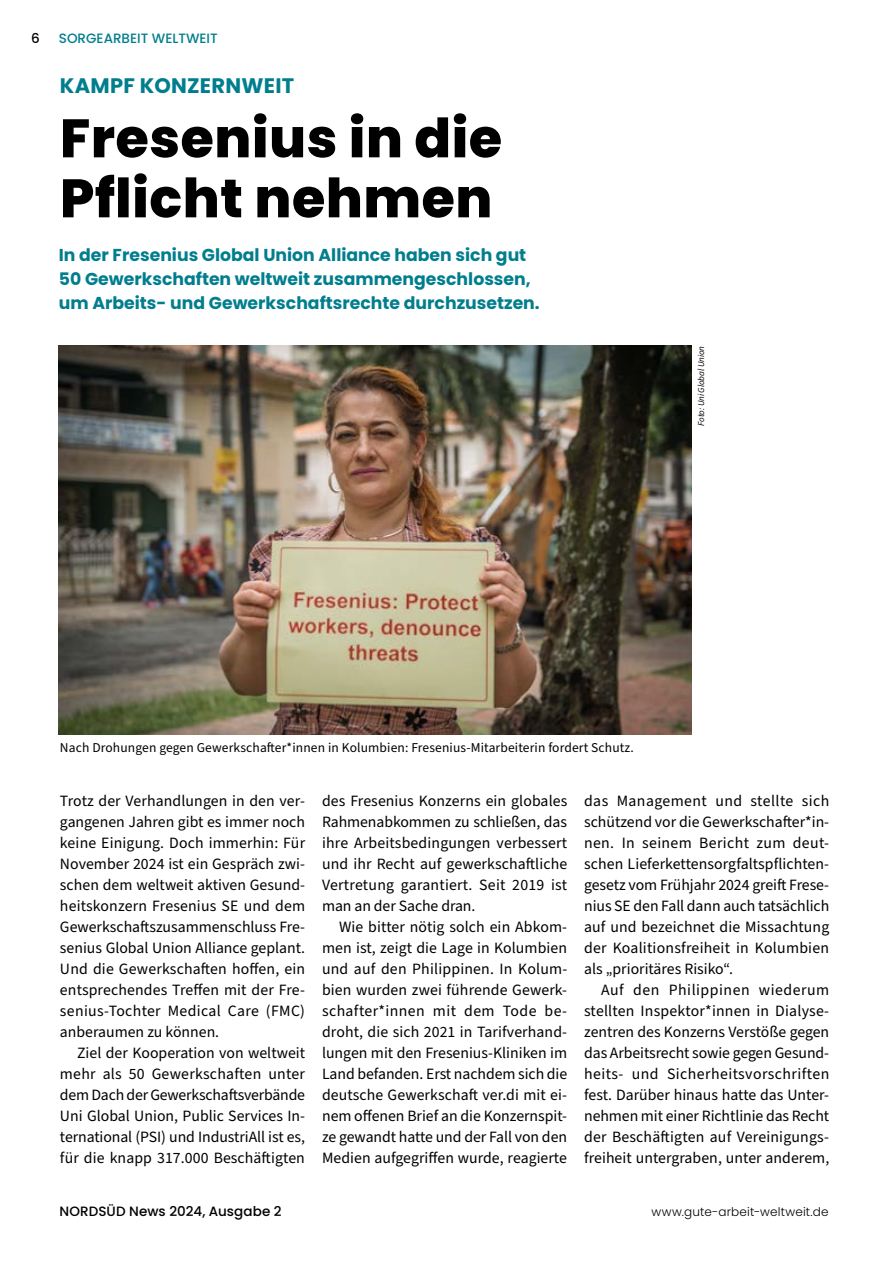
<style>
.page{position:relative;width:893px;height:1263px;background:#fff}
.page>*{position:absolute;margin:0;border:0;box-sizing:border-box;transform-origin:0 0}
.t1{font:800 54px/60px "Poppins";letter-spacing:.01em;color:#000}
.t2{font:700 21px "Poppins";letter-spacing:.01em;color:#007e8e}
.t3{font:700 17.25px/24px "Poppins";color:#007e8e}
.t4{font:15.75px/21px "Source Sans Pro";letter-spacing:.005em;color:#000;text-align:justify}
.t5{font:13.5px "Source Sans Pro";letter-spacing:.01em;color:#000}
.t6{font:500 13.5px "Poppins";letter-spacing:.005em;color:#000}
.t7{font:500 13.5px "Poppins";color:#007e8e}
.t8{font:300 12px "Poppins";letter-spacing:.015em;color:#000}
.t9{font:italic 9px "Source Sans Pro";letter-spacing:-.01em;color:#000}
</style>
<div class="page">
<img style="left:59px;top:346px;width:633px;height:388px">
<p class="t6" style="left:31px;top:30px;width:10px">6</p>
<p class="t7" style="left:59px;top:30px;width:160px">SORGEARBEIT WELTWEIT</p>
<h2 class="t2" style="left:60px;top:74px;width:236px">KAMPF KONZERNWEIT</h2>
<h1 class="t1" style="left:60px;top:109px;width:444px">Fresenius in die<br>Pflicht nehmen</h1>
<p class="t3" style="left:59px;top:243px;width:482px">In der Fresenius Global Union Alliance haben sich gut<br>50 Gewerkschaften weltweit zusammengeschlossen, um Arbeits- und Gewerkschaftsrechte durchzusetzen.</p>
<p class="t9" style="left:695px;top:426px;width:82px;rotate:-90deg">Foto: Uni Global Union</p>
<p class="t5" style="left:60px;top:738px;width:575px">Nach Drohungen gegen Gewerkschafter*innen in Kolumbien: Fresenius-Mitarbeiterin fordert Schutz.</p>
<p class="t4" style="left:60px;top:791px;width:247px">Trotz der Verhandlungen in den ver&shy;gangenen Jahren gibt es immer noch keine Einigung. Doch immerhin: Für November 2024 ist ein Gespräch zwi&shy;schen dem weltweit aktiven Gesund&shy;heitskonzern Fresenius SE und dem Gewerkschaftszusammenschluss Fre&shy;senius Global Union Alliance geplant.<br>Und die Gewerkschaften hoffen, ein entsprechendes Treffen mit der Fre&shy;senius-Tochter Medical Care (FMC) anberaumen zu können.</p>
<p class="t4" style="left:60px;top:1043px;width:247px;text-indent:17px">Ziel der Kooperation von weltweit mehr als 50 Gewerkschaften unter dem Dach der Gewerkschaftsverbände Uni Global Union, Public Services In&shy;ternational (PSI) und IndustriAll ist es, für die knapp 317.000 Beschäftigten</p>
<p class="t4" style="left:322px;top:791px;width:247px">des Fresenius Konzerns ein globales Rahmenabkommen zu schließen, das ihre Arbeitsbedingungen verbessert und ihr Recht auf gewerkschaftliche Vertretung garantiert. Seit 2019 ist man an der Sache dran.</p>
<p class="t4" style="left:322px;top:917px;width:247px;text-indent:17px">Wie bitter nötig solch ein Abkom&shy;men ist, zeigt die Lage in Kolumbien und auf den Philippinen. In Kolum&shy;bien wurden zwei führende Gewerk&shy;schafter*innen mit dem Tode be&shy;droht, die sich 2021 in Tarifverhand&shy;lungen mit den Fresenius-Kliniken im Land befanden. Erst nachdem sich die deutsche Gewerkschaft ver.di mit ei&shy;nem offenen Brief an die Konzernspit&shy;ze gewandt hatte und der Fall von den Medien aufgegriffen wurde, reagierte</p>
<p class="t4" style="left:584px;top:791px;width:247px">das Management und stellte sich schützend vor die Gewerkschafter*in&shy;nen. In seinem Bericht zum deut&shy;schen Lieferkettensorgfaltspflichten&shy;gesetz vom Frühjahr 2024 greift Frese&shy;nius SE den Fall dann auch tatsächlich auf und bezeichnet die Missachtung der Koalitionsfreiheit in Kolumbien als „prioritäres Risiko“.</p>
<p class="t4" style="left:584px;top:980px;width:247px;text-indent:17px">Auf den Philippinen wiederum stellten Inspektor*innen in Dialyse&shy;zentren des Konzerns Verstöße gegen das Arbeitsrecht sowie gegen Gesund&shy;heits- und Sicherheitsvorschriften fest. Darüber hinaus hatte das Unter&shy;nehmen mit einer Richtlinie das Recht der Beschäftigten auf Vereinigungs&shy;freiheit untergraben, unter anderem,</p>
<p class="t6" style="left:60px;top:1203px;width:224px">NORDSÜD News 2024, Ausgabe 2</p>
<p class="t8" style="left:651px;top:1205px;width:179px">www.gute-arbeit-weltweit.de</p>
</div>
